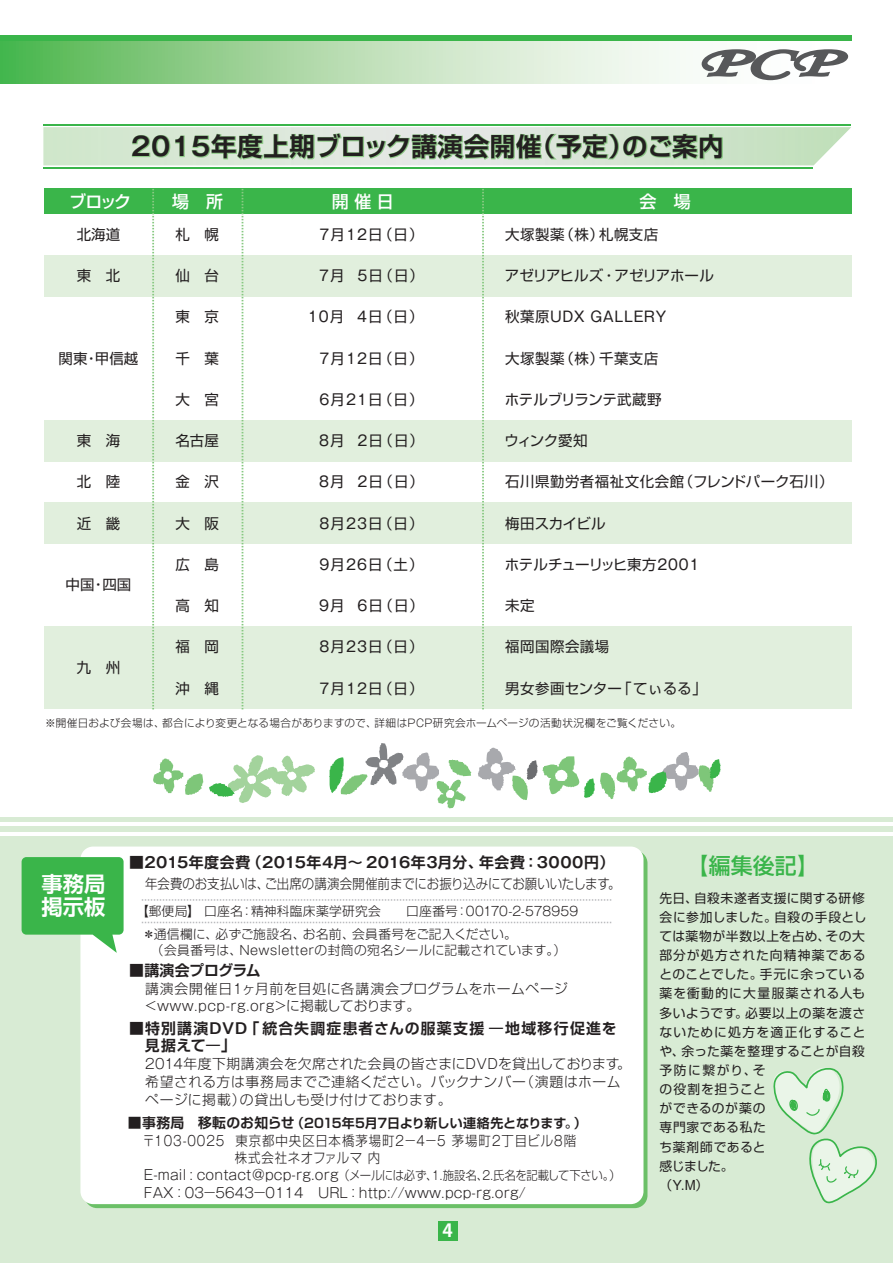
<style>
.page{position:relative;width:893px;height:1263px;background:#fff}
.page>*{position:absolute;margin:0;border:0;box-sizing:border-box;transform-origin:0 0}
.t1{font:700 25.5px "Shin Go Pr 6 De";letter-spacing:.025em;color:#231f20}
.t2{font:500 21.9px "Shin Go Pr 6";color:#3ab54a}
.t3{font:700 21.3px/23.4px "Shin Go Pr 6 De";color:#fff}
.t4{font:700 18px "Koz Go Pro";color:#fff}
.t5{font:500 16.95px "Shin Go Pr 6";color:#fff}
.t6{font:700 14.85px "Gothic MB101 Pr 6 De";letter-spacing:-.01em;color:#231f20}
.t7{font:700 14.85px/17px "Shin Go Pr 6 De";letter-spacing:.07em;color:#231f20}
.t8{font:700 14.85px "Shin Go Pr 6 De";letter-spacing:-.025em;color:#231f20}
.t9{font:14.4px "Shin Go Pr 6";letter-spacing:.005em;color:#231f20}
.t10{font:14.4px "Shin Go Pr 6";letter-spacing:.035em;color:#231f20}
.t11{font:14.4px "Shin Go Pr 6";letter-spacing:-.015em;color:#231f20}
.t12{font:14.4px "Shin Go Pr 6";letter-spacing:-.04em;color:#231f20}
.t13{font:14.4px "Gothic MB101 Pr 6";letter-spacing:-.225em;color:#231f20}
.t14{font:300 13.8px/18.1px "Shin Go Pr 6";letter-spacing:.025em;color:#231f20}
.t15{font:300 13.8px/17px "Shin Go Pr 6";letter-spacing:.075em;color:#231f20;scale:.9 1}
.t16{font:300 13.8px "Gothic MB101 Pr 6";letter-spacing:.01em;color:#231f20}
.t17{font:300 13.8px "Shin Go Pr 6";letter-spacing:-.005em;color:#231f20;scale:.9 1}
.t18{font:300 13.8px "Gothic MB101 Pr 6";letter-spacing:.03em;color:#231f20}
.t19{font:700 12.9px "Shin Go Pr 6 De";letter-spacing:-.015em;color:#231f20}
.t20{font:12.75px/19.2px "Shin Go Pr 6";letter-spacing:.05em;color:#231f20}
.t21{font:300 12.75px/15.9px "Shin Go Pr 6";letter-spacing:.015em;color:#231f20}
.t22{font:300 12.75px "Gothic MB101 Pr 6";letter-spacing:-.005em;color:#231f20}
.t23{font:12.75px "Gothic MB101 Pr 6";color:#231f20}
.t24{font:300 12.3px "Shin Go Pr 6";letter-spacing:-.025em;color:#231f20}
.t25{font:300 10.65px "Shin Go Pr 6";letter-spacing:.02em;color:#231f20}
.s1{font-family:"Gothic MB101 Pr 6 De"}
.s2{font-family:"Gothic MB101 Pr 6"}
.s3{font-family:"Shin Go Pr 6"}
.s4{font-family:"Shin Go Pr 6 De"}
.s5{font-size:13.8px}
.s6{font-family:"Gothic MB101 Pr 6";font-size:13.8px}
</style>
<div class="page">
<svg style="left:0;top:41px;width:849px;height:43px"></svg>
<div style="left:0;top:35px;width:852px;height:6px;background:#3ab54a"></div>
<svg style="left:702px;top:49px;width:146px;height:31px"></svg>
<div style="left:0;top:836px;width:893px;height:427px;background:#d8ebd4"></div>
<div style="left:0;top:817px;width:893px;height:5px;background:#d8ebd4"></div>
<div style="left:0;top:826px;width:893px;height:5px;background:#d8ebd4"></div>
<div style="left:438px;top:1221px;width:20px;height:19px;background:#3ab54a"></div>
<hr style="left:43px;top:167px;width:770px;height:1px;background:#3ab54a">
<hr style="left:43px;top:124px;width:808px;height:2px;background:#3ab54a">
<div style="left:44px;top:188px;width:808px;height:26px;background:#3ab54a"></div>
<div style="left:44px;top:255px;width:808px;height:41px;background:#e1efdd"></div>
<div style="left:44px;top:420px;width:808px;height:41px;background:#e1efdd"></div>
<div style="left:44px;top:503px;width:808px;height:41px;background:#e1efdd"></div>
<div style="left:44px;top:626px;width:808px;height:42px;background:#e1efdd"></div>
<div style="left:44px;top:668px;width:808px;height:41px;background:#e1efdd"></div>
<svg style="left:152px;top:189px;width:2px;height:521px"></svg>
<svg style="left:242px;top:189px;width:1px;height:521px"></svg>
<svg style="left:482px;top:189px;width:2px;height:521px"></svg>
<div style="left:80px;top:846px;width:563px;height:358px;background:#fff;border-radius:13px"></div>
<svg style="left:142px;top:899px;width:470px;height:2px"></svg>
<svg style="left:142px;top:922px;width:470px;height:1px"></svg>
<svg style="left:22px;top:857px;width:102px;height:96px"></svg>
<svg style="left:773px;top:1068px;width:104px;height:136px"></svg>
<svg style="left:209px;top:755px;width:106px;height:48px"></svg>
<svg style="left:329px;top:743px;width:142px;height:65px"></svg>
<svg style="left:153px;top:758px;width:50px;height:37px"></svg>
<svg style="left:478px;top:748px;width:243px;height:52px"></svg>
<svg style="left:43px;top:127px;width:808px;height:38px;background:#c9e0c6"></svg>
<h1 class="t1" style="left:131px;top:125px;width:594px"><span class="s1">2015</span>年度上期ブロック講演会開催（予定）のご案内</h1>
<h3 class="t5" style="left:69px;top:188px;width:64px">ブロック</h3>
<h3 class="t5" style="left:172px;top:188px;width:53px">場　所</h3>
<h3 class="t5" style="left:332px;top:188px;width:64px">開 催 日</h3>
<h3 class="t5" style="left:640px;top:188px;width:53px">会　場</h3>
<p class="t9" style="left:176px;top:223px;width:45px">札 幌</p>
<p class="t9" style="left:176px;top:264px;width:45px">仙 台</p>
<p class="t9" style="left:176px;top:305px;width:45px">東 京</p>
<p class="t9" style="left:176px;top:346px;width:45px">千 葉</p>
<p class="t9" style="left:176px;top:387px;width:45px">大 宮</p>
<p class="t9" style="left:176px;top:429px;width:45px">名古屋</p>
<p class="t9" style="left:176px;top:470px;width:45px">金 沢</p>
<p class="t9" style="left:176px;top:511px;width:45px">大 阪</p>
<p class="t9" style="left:176px;top:552px;width:45px">広 島</p>
<p class="t9" style="left:176px;top:594px;width:45px">高 知</p>
<p class="t9" style="left:176px;top:635px;width:45px">福 岡</p>
<p class="t9" style="left:176px;top:676px;width:45px">沖 縄</p>
<p class="t9" style="left:319px;top:223px;width:106px"><span class="s2">7</span>月<span class="s2">12</span>日（日）</p>
<p class="t9" style="left:319px;top:264px;width:106px"><span class="s2">7</span>月 <span class="s2">5</span>日（日）</p>
<p class="t9" style="left:308px;top:305px;width:117px"><span class="s2">10</span>月 <span class="s2">4</span>日（日）</p>
<p class="t9" style="left:319px;top:346px;width:106px"><span class="s2">7</span>月<span class="s2">12</span>日（日）</p>
<p class="t9" style="left:319px;top:387px;width:106px"><span class="s2">6</span>月<span class="s2">21</span>日（日）</p>
<p class="t9" style="left:319px;top:429px;width:106px"><span class="s2">8</span>月 <span class="s2">2</span>日（日）</p>
<p class="t9" style="left:319px;top:470px;width:106px"><span class="s2">8</span>月 <span class="s2">2</span>日（日）</p>
<p class="t9" style="left:319px;top:511px;width:106px"><span class="s2">8</span>月<span class="s2">23</span>日（日）</p>
<p class="t9" style="left:319px;top:552px;width:106px"><span class="s2">9</span>月<span class="s2">26</span>日（土）</p>
<p class="t9" style="left:319px;top:594px;width:106px"><span class="s2">9</span>月 <span class="s2">6</span>日（日）</p>
<p class="t9" style="left:319px;top:635px;width:106px"><span class="s2">8</span>月<span class="s2">23</span>日（日）</p>
<p class="t9" style="left:319px;top:676px;width:106px"><span class="s2">7</span>月<span class="s2">12</span>日（日）</p>
<p class="t10" style="left:505px;top:223px;width:155px">大塚製薬（株）札幌支店</p>
<p class="t11" style="left:505px;top:264px;width:211px">アゼリアヒルズ・アゼリアホール</p>
<p class="t13" style="left:505px;top:305px;width:165px"><span class="s3">秋葉原</span>UDX ＧＡＬＬＥＲＹ</p>
<p class="t10" style="left:505px;top:346px;width:155px">大塚製薬（株）千葉支店</p>
<p class="t9" style="left:505px;top:388px;width:158px">ホテルブリランテ武蔵野</p>
<p class="t9" style="left:505px;top:429px;width:84px">ウィンク愛知</p>
<p class="t10" style="left:505px;top:470px;width:330px">石川県勤労者福祉文化会館（フレンドパーク石川）</p>
<p class="t9" style="left:505px;top:511px;width:102px">梅田スカイビル</p>
<p class="t12" style="left:505px;top:552px;width:198px">ホテルチューリッヒ東方<span class="s2">２００１</span></p>
<p class="t9" style="left:505px;top:594px;width:31px">未定</p>
<p class="t10" style="left:505px;top:635px;width:106px">福岡国際会議場</p>
<p class="t9" style="left:505px;top:676px;width:203px">男女参画センター「てぃるる」</p>
<p class="t9" style="left:77px;top:223px;width:45px">北海道</p>
<p class="t9" style="left:77px;top:264px;width:45px">東 北</p>
<p class="t9" style="left:59px;top:346px;width:81px">関東・甲信越</p>
<p class="t9" style="left:77px;top:429px;width:45px">東 海</p>
<p class="t9" style="left:77px;top:470px;width:45px">北 陸</p>
<p class="t9" style="left:77px;top:511px;width:45px">近 畿</p>
<p class="t9" style="left:66px;top:573px;width:67px">中国・四国</p>
<p class="t9" style="left:77px;top:656px;width:45px">九 州</p>
<p class="t25" style="left:45px;top:714px;width:637px"><span class="s2">※</span>開催日および会場は、都合により変更となる場合がありますので、詳細は<span class="s2">PCP</span>研究会ホームページの活動状況欄をご覧ください。</p>
<h3 class="t3" style="left:42px;top:871px;width:65px">事務局掲示板</h3>
<p class="t6" style="left:129px;top:850px;width:487px">■2015<span class="s4">年度会費（</span>2015<span class="s4">年</span>4<span class="s4">月～</span> 2016<span class="s4">年</span>3<span class="s4">月分、年会費：</span>3000<span class="s4">円）</span></p>
<p class="t17" style="left:145px;top:872px;width:530px">年会費のお支払いは、ご出席の講演会開催前までにお振り込みにてお願いいたします。</p>
<p class="t21" style="left:136px;top:902px;width:246px">【郵便局】口座名：精神科臨床薬学研究会</p>
<p class="t22" style="left:406px;top:901px;width:173px"><span class="s3">口座番号：</span>00170-2-578959</p>
<p class="t21" style="left:151px;top:925px;width:417px;text-indent:-9px"><span class="s2">＊</span>通信欄に、必ずご施設名、お名前、会員番号をご記入ください。<br>（会員番号は、<span class="s2">Newsletter</span>の封筒の宛名シールに記載されています。）</p>
<p class="t8" style="left:129px;top:958px;width:133px"><span class="s1">■</span>講演会プログラム</p>
<p class="t14" style="left:145px;top:978px;width:425px">講演会開催日<span class="s2">１</span>ヶ月前を目処に各講演会プログラムをホームページ</p>
<p class="t18" style="left:144px;top:994px;width:278px">＜www.pcp-rg.org＞<span class="s3">に掲載しております。</span></p>
<p class="t7" style="left:145px;top:1019px;width:473px;text-indent:-16px"><span class="s1">■</span>特別講演<span class="s1">DVD</span>「統合失調症患者さんの服薬支援 ―地域移行促進を見据えて―」</p>
<p class="t14" style="left:145px;top:1053px;width:488px"><span class="s2">2014</span>年度下期講演会を欠席された会員の皆さまに<span class="s2">DVD</span>を貸出しております。希望される方は事務局までご連絡ください。バックナンバー（演題はホームページに掲載）の貸出しも受け付けております。</p>
<p class="t19" style="left:128px;top:1112px;width:460px"><span class="s5">■事務局　移転のお知らせ</span>（2015年5月7日より新しい連絡先となります。）</p>
<p class="t15" style="left:235px;top:1131px;width:381px;text-indent:-92px"><span class="s2">〒103-0025</span> 東京都中央区日本橋茅場町<span class="s2">２－４－５</span>茅場町<span class="s2">２</span>丁目ビル<span class="s2">８</span>階株式会社ネオファルマ内</p>
<p class="t24" style="left:144px;top:1165px;width:479px"><span class="s6">E-mail : contact@pcp-rg.org</span>（メールには必ず、<span class="s2">1</span>．施設名、<span class="s2">2</span>．氏名を記載して下さい。）</p>
<p class="t16" style="left:144px;top:1181px;width:383px">FAX : 03－5643－0114 URL : http://www.pcp-rg.org/</p>
<h3 class="t4" style="left:442px;top:1219px;width:12px">4</h3>
<h2 class="t2" style="left:687px;top:848px;width:134px">【編集後記】</h2>
<p class="t20" style="left:659px;top:887px;width:208px">先日、自殺未遂者支援に関する研修会に参加しました。自殺の手段としては薬物が半数以上を占め、その大部分が処方された向精神薬であるとのことでした。手元に余っている薬を衝動的に大量服薬される人も多いようです。必要以上の薬を渡さないために処方を適正化することや、余った薬を整理することが自殺予防に繋がり、そ<br>の役割を担うこと<br>ができるのが薬の<br>専門家である私た<br>ち薬剤師であると<br>感じました。</p>
<p class="t23" style="left:659px;top:1174px;width:50px"><span class="s3">（</span>Y.M<span class="s3">）</span></p>
</div>
